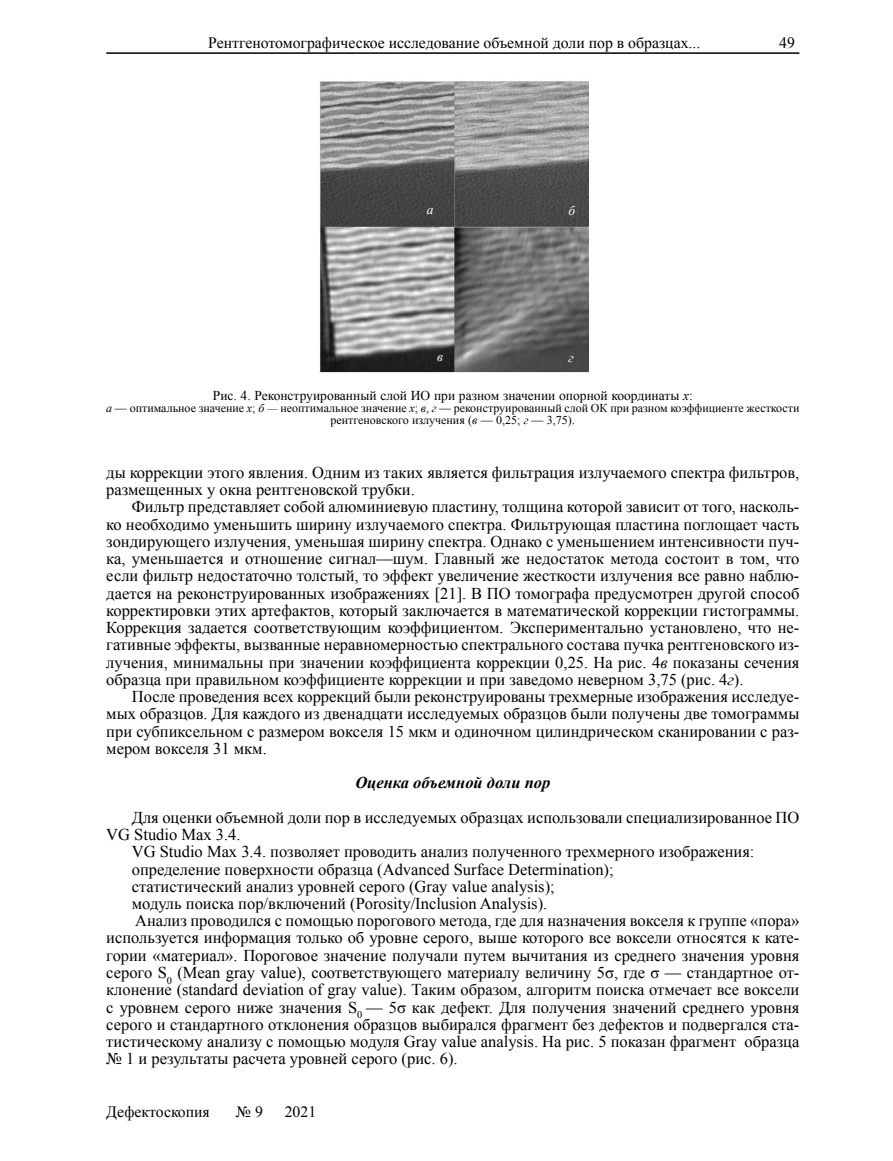
<style>
.page{position:relative;width:893px;height:1161px;background:#fff}
.page>*{position:absolute;margin:0;border:0;box-sizing:border-box;transform-origin:0 0}
.t1{font:16.5px/17.2px "Times New Roman";color:#000;text-align:justify}
.t2{font:italic 700 16.5px "Times New Roman";color:#000}
.t3{font:15.75px "Times New Roman";color:#000}
.t4{font:13.5px "Times New Roman";color:#000}
.t5{font:italic 13.5px "Times New Roman";color:#fff}
.t6{font:12px/12px "Times New Roman";color:#000;text-align:center}
.s1{font-style:italic}
.s2{font-size:13.5px}
</style>
<div class="page">
<hr style="left:106px;top:52px;width:693px;height:2px;background:#000">
<img style="left:319px;top:80px;width:269px;height:293px">
<p class="t3" style="left:208px;top:32px;width:494px">Рентгенотомографическое исследование объемной доли пор в образцах...</p>
<p class="t3" style="left:779px;top:32px;width:17px">49</p>
<p class="t5" style="left:427px;top:200px;width:8px">а</p>
<p class="t5" style="left:568px;top:201px;width:8px">б</p>
<p class="t5" style="left:437px;top:347px;width:7px">в</p>
<p class="t5" style="left:569px;top:348px;width:7px">г</p>
<p class="t4" style="left:213px;top:386px;width:482px">Рис. 4. Реконструированный слой ИО при разном значении опорной координаты <span class="s1">х</span>:</p>
<p class="t6" style="left:106px;top:401px;width:695px"><span class="s1">а</span> — оптимальное значение <span class="s1">х</span>; <span class="s1">б —</span> неоптимальное значение <span class="s1">х</span>; <span class="s1">в</span>, <span class="s1">г</span> — реконструированный слой ОК при разном коэффициенте жесткости рентгеновского излучения (<span class="s1">в</span> — 0,25; <span class="s1">г</span> — 3,75)<span class="s2">.</span></p>
<p class="t1" style="left:106px;top:463px;width:695px">ды коррекции этого явления. Одним из таких является фильтрация излучаемого спектра фильтров, размещенных у окна рентгеновской трубки.</p>
<p class="t1" style="left:106px;top:498px;width:695px;text-indent:26px">Фильтр представляет собой алюминиевую пластину, толщина которой зависит от того, насколь&shy;ко необходимо уменьшить ширину излучаемого спектра. Фильтрующая пластина поглощает часть зондирующего излучения, уменьшая ширину спектра. Однако с уменьшением интенсивности пуч&shy;ка, уменьшается и отношение сигнал—шум. Главный же недостаток метода состоит в том, что если фильтр недостаточно толстый, то эффект увеличение жесткости излучения все равно наблю&shy;дается на реконструированных изображениях [21]. В ПО томографа предусмотрен другой способ корректировки этих артефактов, который заключается в математической коррекции гистограммы.<br>Коррекция задается соответствующим коэффициентом. Экспериментально установлено, что не&shy;гативные эффекты, вызванные неравномерностью спектрального состава пучка рентгеновского из&shy;лучения, минимальны при значении коэффициента коррекции 0,25. На рис. 4<span class="s1">в</span> показаны сечения образца при правильном коэффициенте коррекции и при заведомо неверном 3,75 (рис. 4<span class="s1">г</span>).</p>
<p class="t1" style="left:106px;top:687px;width:695px;text-indent:26px">После проведения всех коррекций были реконструированы трехмерные изображения исследуе&shy;мых образцов. Для каждого из двенадцати исследуемых образцов были получены две томограммы при субпиксельном с размером вокселя 15 мкм и одиночном цилиндрическом сканировании с раз&shy;мером вокселя 31 мкм.</p>
<p class="t2" style="left:355px;top:771px;width:197px">Оценка объемной доли пор</p>
<p class="t1" style="left:132px;top:808px;width:669px">Для оценки объемной доли пор в исследуемых образцах использовали специализированное ПО</p>
<p class="t1" style="left:106px;top:825px;width:136px">VG Studio Max 3.4.</p>
<p class="t1" style="left:132px;top:843px;width:624px">VG Studio Max 3.4. позволяет проводить анализ полученного трехмерного изображения:</p>
<p class="t1" style="left:132px;top:860px;width:483px">определение поверхности образца (Advanced Surface Determination);</p>
<p class="t1" style="left:132px;top:877px;width:424px">статистический анализ уровней серого (Gray value analysis);</p>
<p class="t1" style="left:132px;top:894px;width:417px">модуль поиска пор/включений (Porosity/Inclusion Analysis).</p>
<p class="t1" style="left:135px;top:912px;width:666px">Анализ проводился с помощью порогового метода, где для назначения вокселя к группе «пора»</p>
<p class="t1" style="left:106px;top:929px;width:695px">используется информация только об уровне серого, выше которого все воксели относятся к кате-</p>
<p class="t1" style="left:106px;top:946px;width:695px">гории «материал». Пороговое значение получали путем вычитания из среднего значения уровня</p>
<p class="t1" style="left:106px;top:964px;width:695px">серого S<sub>0</sub> (Mean gray value), соответствующего материалу величину 5σ, где σ — стандартное от-</p>
<p class="t1" style="left:106px;top:981px;width:695px">клонение (standard deviation of gray value). Таким образом, алгоритм поиска отмечает все воксели</p>
<p class="t1" style="left:106px;top:998px;width:695px">с уровнем серого ниже значения S<sub>0</sub> — 5σ как дефект. Для получения значений среднего уровня</p>
<p class="t1" style="left:106px;top:1015px;width:695px">серого и стандартного отклонения образцов выбирался фрагмент без дефектов и подвергался ста-</p>
<p class="t1" style="left:106px;top:1033px;width:695px">тистическому анализу с помощью модуля Gray value analysis. На рис. 5 показан фрагмент образца</p>
<p class="t1" style="left:106px;top:1050px;width:353px">№ 1 и результаты расчета уровней серого (рис. 6).</p>
<p class="t3" style="left:106px;top:1101px;width:105px">Дефектоскопия</p>
<p class="t3" style="left:236px;top:1101px;width:29px">№ 9</p>
<p class="t3" style="left:285px;top:1101px;width:33px">2021</p>
</div>
